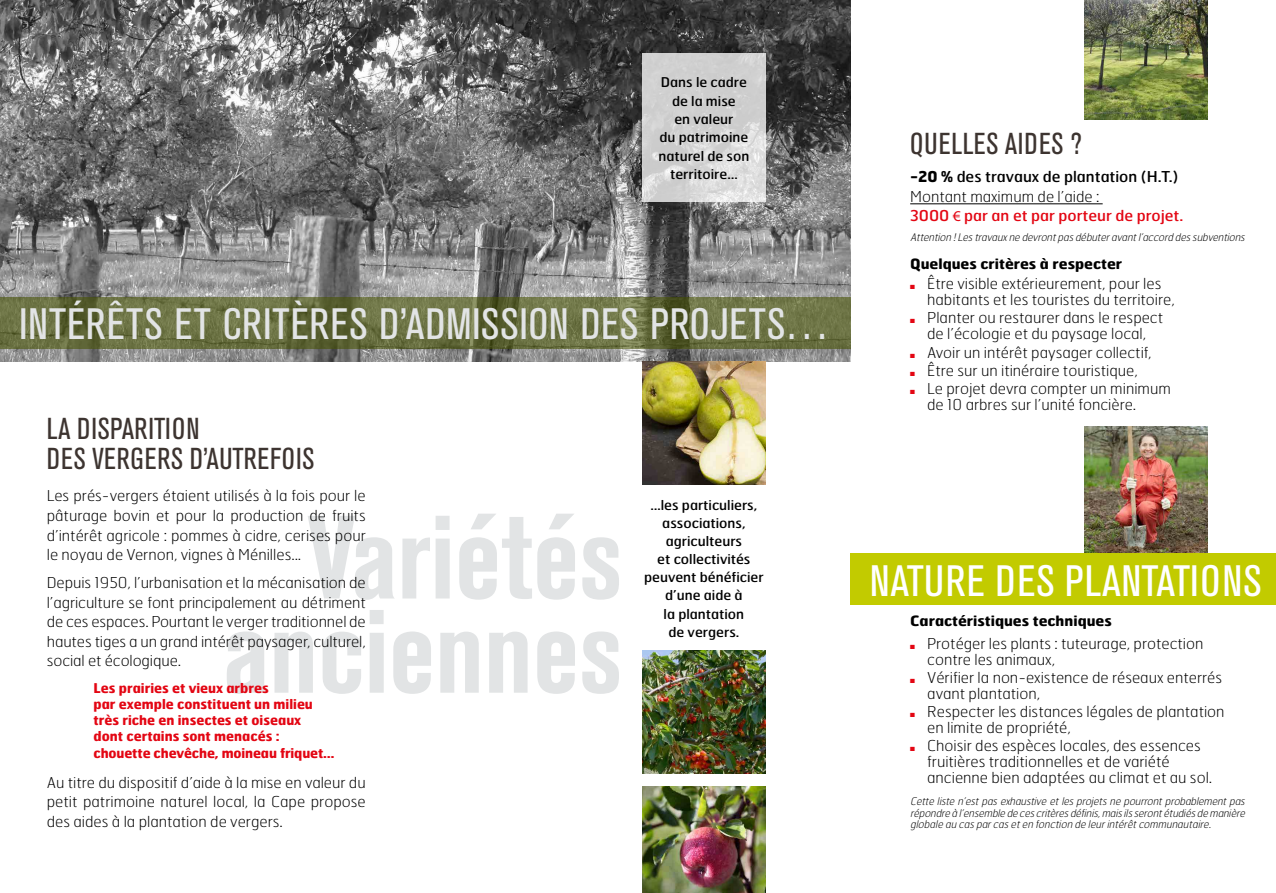
<style>
.page{position:relative;width:1276px;height:893px;background:#fff}
.page>*{position:absolute;margin:0;border:0;box-sizing:border-box;transform-origin:0 0}
.t1{font:700 condensed 117px/94.2px "Akzidenz Grotesk BE";color:#e2e4e5;text-align:right}
.t2{font:condensed 43.5px "Akzidenz Grotesk BE";letter-spacing:.02em;color:#e2e4e5;scale:1.05 1}
.t3{font:condensed 43.5px "Akzidenz Grotesk BE";letter-spacing:.02em;color:#fff;scale:1.05 1}
.t4{font:condensed 30px/30px "Akzidenz Grotesk BE";letter-spacing:.02em;color:#3d3430}
.t5{font:100 15px/19.5px "Hermes";color:#000;scale:1.05 1}
.t6{font:15px/19.5px "Hermes";color:#e30613;scale:1.05 1}
.t7{font:700 14.25px "Hermes";color:#000;scale:1.05 1}
.t8{font:13.5px/18.1px "Hermes";color:#000;text-align:center;scale:1.05 1}
.t9{font:700 13.5px/16.2px "Hermes";color:#e30613}
.t10{font:italic 100 10.5px/11.2px "Hermes";color:#000;text-align:justify}
.s1{font-weight:700;color:#000}
.s2{color:#000}
.s3{font-weight:100;color:#000}
.s4{font-family:"Myriad Pro"}
.s5{color:#e30613}
</style>
<div class="page">
<hr style="left:910px;top:204px;width:192px;height:1px;background:#000">
<img style="left:0;top:0;width:850px;height:361px">
<img style="left:1084px;top:426px;width:124px;height:128px">
<img style="left:1084px;top:0;width:124px;height:119px">
<img style="left:642px;top:361px;width:123px;height:124px">
<img style="left:642px;top:787px;width:123px;height:106px">
<img style="left:642px;top:651px;width:123px;height:123px">
<svg style="left:0;top:298px;width:850px;height:51px;background:#686f40"></svg>
<div style="left:850px;top:554px;width:426px;height:51px;background:#c2cb00"></div>
<svg style="left:642px;top:53px;width:123px;height:149px;background:#d4d4d4"></svg>
<p class="t8" style="left:658px;top:73px;width:88px">Dans le cadre de la mise<br>en valeur<br>du patrimoine naturel de son territoire…</p>
<h2 class="t2" style="left:19px;top:300px;width:773px">INTÉRÊTS ET CRITÈRES D’ADMISSION DES PROJETS…</h2>
<h3 class="t4" style="left:47px;top:414px;width:269px">LA DISPARITION<br>DES VERGERS D’AUTREFOIS</h3>
<p class="t5" style="left:47px;top:486px;width:305px;text-align:justify">Les prés-vergers étaient utilisés à la fois pour le pâturage bovin et pour la production de fruits d’intérêt agricole : pommes à cidre, cerises pour le noyau de Vernon, vignes à Ménilles...</p>
<p class="t5" style="left:47px;top:572px;width:305px;text-align:justify">Depuis 1950, l’urbanisation et la mécanisation de l’agriculture se font principalement au détriment de ces espaces. Pourtant le verger traditionnel de hautes tiges a un grand intérêt paysager, culturel, social et écologique.</p>
<p class="t9" style="left:94px;top:679px;width:242px">Les prairies et vieux arbres<br>par exemple constituent un milieu très riche en insectes et oiseaux<br>dont certains sont menacés : chouette chevêche, moineau friquet…</p>
<p class="t5" style="left:47px;top:772px;width:305px;text-align:justify">Au titre du dispositif d’aide à la mise en valeur du petit patrimoine naturel local, la Cape propose des aides à la plantation de vergers.</p>
<h1 class="t1" style="left:223px;top:512px;width:401px">Variétés anciennes</h1>
<p class="t8" style="left:644px;top:495px;width:115px">…les particuliers, associations, agriculteurs<br>et collectivités peuvent bénéficier d’une aide à<br>la plantation<br>de vergers.</p>
<h3 class="t4" style="left:910px;top:130px;width:173px">QUELLES AIDES ?</h3>
<p class="t6" style="left:910px;top:167px;width:262px"><span class="s1">-20 %</span> <span class="s2">des travaux de plantation (H.T.)<br></span><span class="s3">Montant maximum de l’aide :<br></span>3000 <span class="s4">€</span> par an et par porteur de projet.</p>
<p class="t10" style="left:910px;top:231px;width:339px">Attention !Lestravauxne devrontpasdébuteravantl’accord dessubventions</p>
<p class="t7" style="left:910px;top:254px;width:203px">Quelques critères à respecter</p>
<p class="t5" style="left:927px;top:275px;width:237px;line-height:16px;text-indent:-17px"><span class="s5">■</span> Être visible extérieurement, pour les habitants et les touristes du territoire,</p>
<p class="t5" style="left:910px;top:309px;width:242px;line-height:16px;text-align:center"><span class="s5">■</span> Planter ou restaurer dans le respect de l’écologie et du paysage local,</p>
<p class="t5" style="left:910px;top:342px;width:231px"><span class="s5">■</span> Avoir un intérêt paysager collectif,</p>
<p class="t5" style="left:910px;top:360px;width:218px"><span class="s5">■</span> Être sur un itinéraire touristique,</p>
<p class="t5" style="left:927px;top:380px;width:234px;line-height:16px;text-indent:-17px"><span class="s5">■</span> Le projet devra compter un minimum de 10 arbres sur l’unité foncière.</p>
<h2 class="t3" style="left:870px;top:556px;width:374px">NATURE DES PLANTATIONS</h2>
<p class="t7" style="left:910px;top:612px;width:194px">Caractéristiques techniques</p>
<p class="t5" style="left:927px;top:635px;width:265px;line-height:16px;text-indent:-17px"><span class="s5">■</span> Protéger les plants : tuteurage, protection contre les animaux,</p>
<p class="t5" style="left:927px;top:669px;width:282px;line-height:16px;text-indent:-17px"><span class="s5">■</span> Vérifier la non-existence de réseaux enterrés avant plantation,</p>
<p class="t5" style="left:927px;top:703px;width:285px;line-height:16px;text-indent:-17px"><span class="s5">■</span> Respecter les distances légales de plantation en limite de propriété,</p>
<p class="t5" style="left:927px;top:737px;width:273px;line-height:16px;text-indent:-17px"><span class="s5">■</span> Choisir des espèces locales, des essences fruitières traditionnelles et de variété ancienne bien adaptées au climat et au sol.</p>
<p class="t10" style="left:910px;top:796px;width:339px">Cette liste n’estpasexhaustive etlesprojetsne pourrontprobablementpas répondre à l’ensemble de cescritèresdéfinis,maisilsserontétudiésde manière globale au casparcaseten fonction de leurintérêtcommunautaire.</p>
</div>
